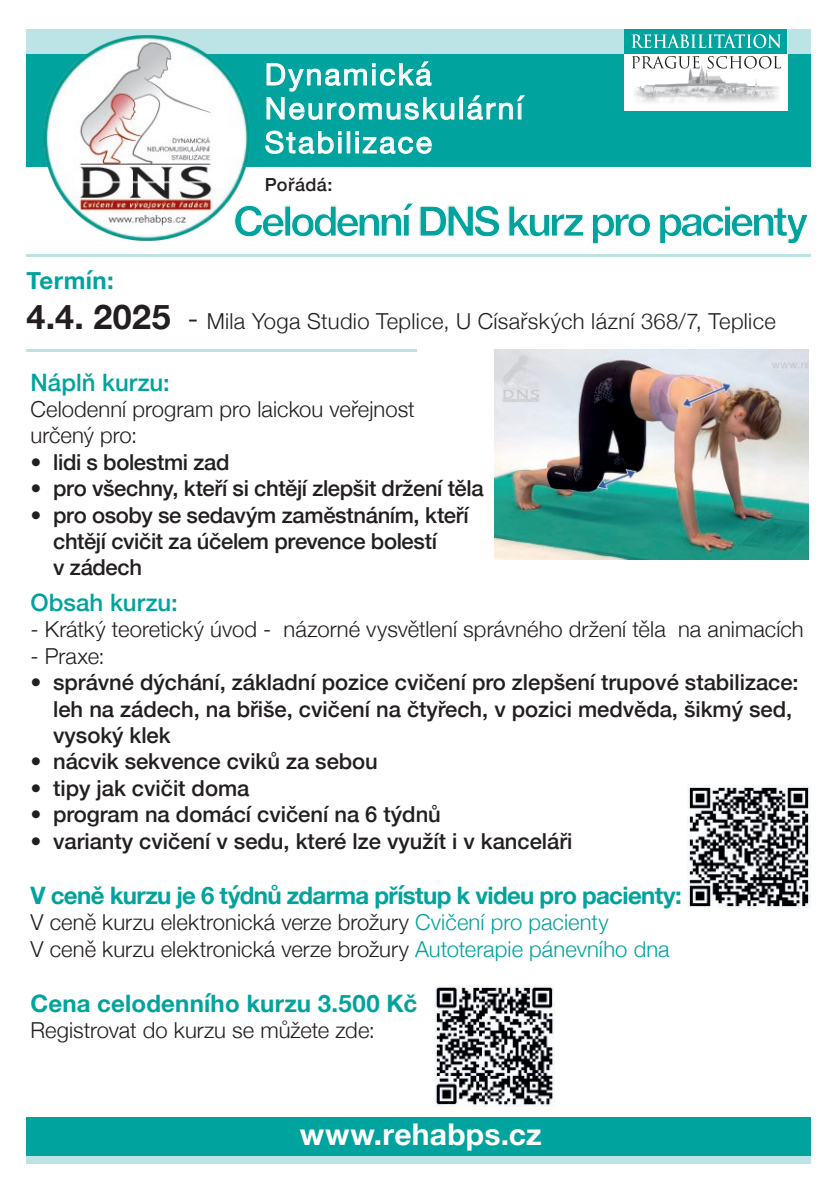
<style>
.page{position:relative;width:840px;height:1191px;background:#fff}
.page>*{position:absolute;margin:0;border:0;box-sizing:border-box;transform-origin:0 0}
.t1{font:700 42px "Helvetica Neue";letter-spacing:-.07em;color:#00a39e}
.t2{font:30px/34px "Helvetica Neue";letter-spacing:.075em;color:#fff}
.t3{font:700 30px "Helvetica Neue";letter-spacing:.01em;color:#fff}
.t4{font:700 24px "Helvetica Neue";letter-spacing:-.02em;color:#00a39e}
.t5{font:700 24px "Helvetica Neue";letter-spacing:.01em;color:#00a39e}
.t6{font:500 24px "Helvetica Neue";color:#00a39e}
.t7{font:500 22px/26.4px "Helvetica Neue";color:#231f20}
.t8{font:300 22px/26.4px "Helvetica Neue";letter-spacing:.005em;color:#231f20}
.t9{font:500 18px "Helvetica Neue";letter-spacing:.025em;color:#231f20}
.s1{font-weight:700;font-size:34px}
.s2{font-size:30px}
.s3{color:#00a39e}
</style>
<div class="page">
<img style="left:434px;top:985px;width:120px;height:121px">
<hr style="left:26px;top:349px;width:391px;height:3px;background:#bce3e5">
<div style="left:26px;top:53px;width:784px;height:114px;background:#00a39e"></div>
<div style="left:26px;top:1117px;width:784px;height:45px;background:#00a39e"></div>
<div style="left:26px;top:29px;width:784px;height:24px;background:#bce3e5"></div>
<div style="left:26px;top:1156px;width:784px;height:7px;background:#bce3e5"></div>
<hr style="left:26px;top:254px;width:784px;height:2px;background:#bce3e5">
<img style="left:44px;top:35px;width:206px;height:206px">
<svg style="left:266px;top:61px;width:188px;height:59px"></svg>
<div style="left:459px;top:97px;width:4px;height:22px;border:1px solid #fff"></div>
<svg style="left:467px;top:95px;width:58px;height:25px"></svg>
<svg style="left:265px;top:130px;width:76px;height:24px"></svg>
<div style="left:338px;top:137px;width:3px;height:16px;border:1px solid #fff"></div>
<svg style="left:355px;top:131px;width:77px;height:23px"></svg>
<svg style="left:233px;top:202px;width:17px;height:36px"></svg>
<div style="left:629px;top:30px;width:155px;height:82px;background:linear-gradient(to right,#fff,#fff)"></div>
<div style="left:624px;top:29px;width:162px;height:24px;background:#00a39e"></div>
<svg style="left:631px;top:34px;width:149px;height:14px"></svg>
<svg style="left:631px;top:56px;width:68px;height:6px"></svg>
<svg style="left:707px;top:56px;width:73px;height:6px"></svg>
<img style="left:630px;top:62px;width:152px;height:49px">
<svg style="left:624px;top:80px;width:18px;height:29px"></svg>
<svg style="left:771px;top:79px;width:14px;height:31px"></svg>
<img style="left:687px;top:785px;width:122px;height:123px">
<img style="left:494px;top:349px;width:314px;height:210px">
<h2 class="t2" style="left:264px;top:59px;width:259px">Dynamická<br>Neuromuskulární<br>Stabilizace</h2>
<p class="t9" style="left:264px;top:170px;width:69px">Pořádá:</p>
<p class="t4" style="left:26px;top:262px;width:89px">Termín:</p>
<h1 class="t1" style="left:233px;top:188px;width:576px">Celodenní DNS kurz pro pacienty</h1>
<p class="t8" style="left:26px;top:306px;width:750px"><span class="s1">4.4. 2025</span> <span class="s2">-</span> Mila Yoga Studio Teplice, U Císařských lázní 368/7, Teplice</p>
<p class="t6" style="left:30px;top:363px;width:141px">Náplň kurzu:</p>
<p class="t8" style="left:30px;top:394px;width:385px">Celodenní program pro laickou veřejnost určený pro:</p>
<p class="t7" style="left:30px;top:447px;width:200px">• lidi s bolestmi zad</p>
<p class="t7" style="left:30px;top:473px;width:454px">• pro všechny, kteří si chtějí zlepšit držení těla</p>
<p class="t7" style="left:53px;top:500px;width:417px;text-indent:-23px">• pro osoby se sedavým zaměstnáním, kteří chtějí cvičit za účelem prevence bolestí<br>v zádech</p>
<p class="t6" style="left:30px;top:583px;width:149px">Obsah kurzu:</p>
<p class="t8" style="left:30px;top:615px;width:774px">- Krátký teoretický úvod - názorné vysvětlení správného držení těla na animacích</p>
<p class="t8" style="left:30px;top:641px;width:76px">- Praxe:</p>
<p class="t7" style="left:53px;top:667px;width:746px;text-indent:-23px">• správné dýchání, základní pozice cvičení pro zlepšení trupové stabilizace: leh na zádech, na břiše, cvičení na čtyřech, v pozici medvěda, šikmý sed, vysoký klek</p>
<p class="t7" style="left:30px;top:746px;width:349px">• nácvik sekvence cviků za sebou</p>
<p class="t7" style="left:30px;top:773px;width:220px">• tipy jak cvičit doma</p>
<p class="t7" style="left:30px;top:799px;width:411px">• program na domácí cvičení na 6 týdnů</p>
<p class="t7" style="left:30px;top:826px;width:543px">• varianty cvičení v sedu, které lze využít i v kanceláři</p>
<p class="t4" style="left:30px;top:876px;width:652px">V ceně kurzu je 6 týdnů zdarma přístup k videu pro pacienty:</p>
<p class="t8" style="left:30px;top:907px;width:640px">V ceně kurzu elektronická verze brožury <span class="s3">Cvičení pro pacienty<br></span>V ceně kurzu elektronická verze brožury <span class="s3">Autoterapie pánevního dna</span></p>
<p class="t5" style="left:30px;top:984px;width:388px">Cena celodenního kurzu 3.500 Kč</p>
<p class="t8" style="left:30px;top:1015px;width:346px">Registrovat do kurzu se můžete zde:</p>
<h2 class="t3" style="left:299px;top:1111px;width:243px">www.rehabps.cz</h2>
</div>
